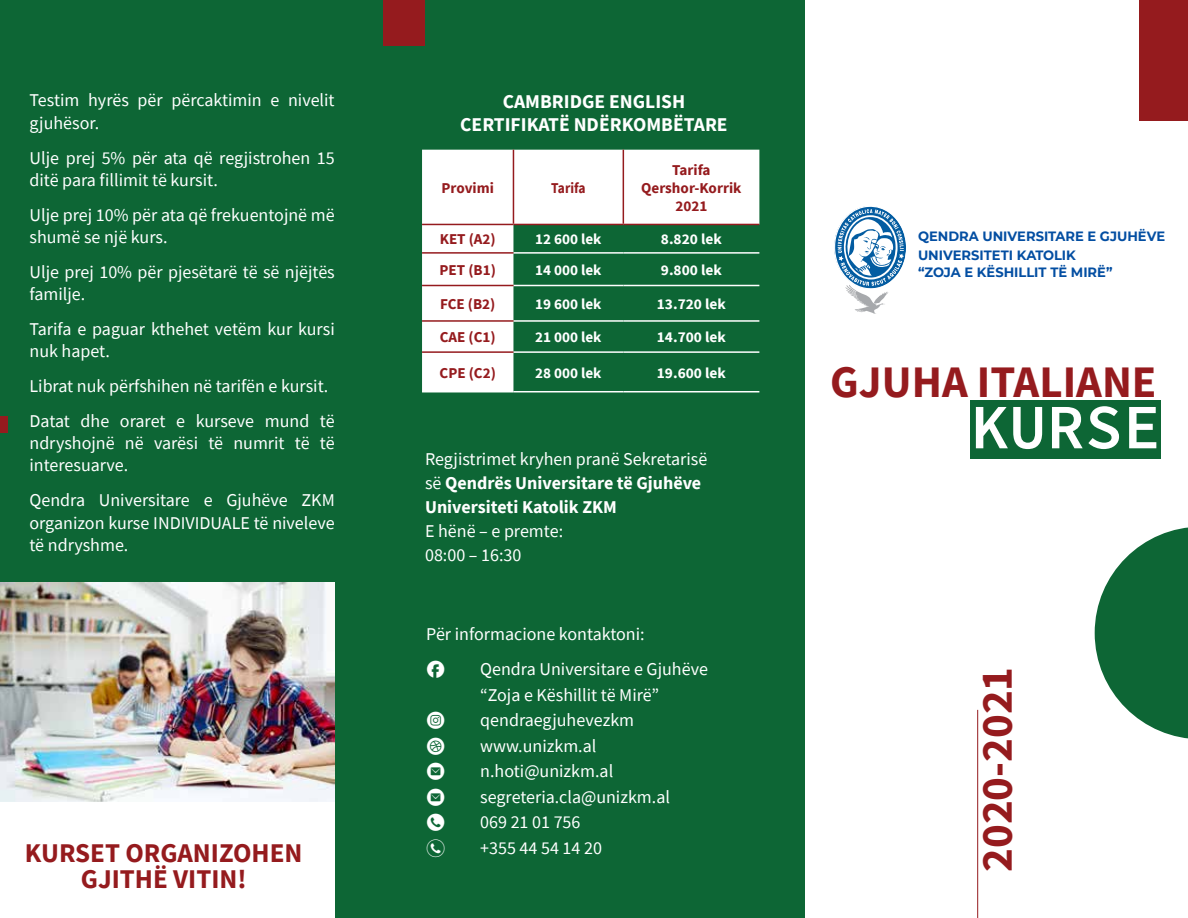
<style>
.page{position:relative;width:1188px;height:918px;background:#fff}
.page>*{position:absolute;margin:0;border:0;box-sizing:border-box;transform-origin:0 0}
.t1{font:63.3px "Source Code Variable";color:#fff}
.t2{font:700 45px "Source Sans Pro";color:#951b1e}
.t3{font:700 27px/26.2px "Source Sans Pro";color:#951b1e;text-align:center}
.t4{font:700 19.5px/23.4px "Source Sans Pro";color:#fff;text-align:center}
.t5{font:18px/22.2px "Source Sans Pro";color:#fff}
.t6{font:700 18px/24px "Source Sans Pro";color:#fff}
.t7{font:17.85px "typeecon";color:#fff}
.t8{font:700 15px "Source Sans Pro";color:#fff}
.t9{font:700 15px/18px "Source Sans Pro";color:#951b1e;text-align:center}
.t10{font:700 15px "Source Sans Pro";color:#951b1e;scale:.9 1}
.t11{font:700 13.5px/19.8px "Montserrat";color:#034ea2}
.s1{font-weight:400}
</style>
<div class="page">
<div style="left:0;top:0;width:804px;height:918px;background:#0d6635"></div>
<div style="left:1139px;top:0;width:49px;height:121px;background:#951b1e"></div>
<div style="left:384px;top:0;width:41px;height:45px;background:#951b1e"></div>
<hr style="left:977px;top:710px;width:1px;height:208px;background:#951b1e">
<svg style="left:1095px;top:527px;width:93px;height:212px"></svg>
<div style="left:0;top:417px;width:8px;height:16px;background:#951b1e"></div>
<img style="left:0;top:583px;width:335px;height:220px">
<svg style="left:834px;top:206px;width:72px;height:108px"></svg>
<div style="left:0;top:803px;width:335px;height:115px;background:#fff"></div>
<div style="left:971px;top:401px;width:190px;height:58px;background:#0d6635"></div>
<svg style="left:422px;top:150px;width:337px;height:241px"></svg>
<hr style="left:513px;top:252px;width:110px;height:2px;background:#fff">
<hr style="left:623px;top:252px;width:136px;height:2px;background:#fff">
<hr style="left:513px;top:285px;width:110px;height:1px;background:#fff">
<hr style="left:623px;top:285px;width:136px;height:1px;background:#fff">
<hr style="left:513px;top:320px;width:110px;height:2px;background:#fff">
<hr style="left:623px;top:320px;width:136px;height:2px;background:#fff">
<hr style="left:513px;top:351px;width:110px;height:2px;background:#fff">
<hr style="left:623px;top:351px;width:136px;height:2px;background:#fff">
<hr style="left:422px;top:391px;width:91px;height:1px;background:#fff">
<hr style="left:513px;top:391px;width:110px;height:1px;background:#fff">
<hr style="left:623px;top:391px;width:136px;height:1px;background:#fff">
<hr style="left:422px;top:252px;width:91px;height:2px;background:#951b1e">
<hr style="left:422px;top:285px;width:91px;height:1px;background:#951b1e">
<hr style="left:422px;top:320px;width:91px;height:2px;background:#951b1e">
<hr style="left:422px;top:351px;width:91px;height:2px;background:#951b1e">
<hr style="left:513px;top:150px;width:1px;height:74px;background:#951b1e">
<hr style="left:623px;top:150px;width:1px;height:74px;background:#951b1e">
<hr style="left:422px;top:224px;width:91px;height:1px;background:#951b1e">
<hr style="left:513px;top:224px;width:110px;height:1px;background:#951b1e">
<hr style="left:623px;top:224px;width:136px;height:1px;background:#951b1e">
<p class="t5" style="left:29px;top:89px;width:307px">Testim hyrës për përcaktimin e nivelit gjuhësor.</p>
<p class="t5" style="left:29px;top:146px;width:307px">Ulje prej 5% për ata që regjistrohen 15 ditë para fillimit të kursit.</p>
<p class="t5" style="left:29px;top:203px;width:307px">Ulje prej 10% për ata që frekuentojnë më shumë se një kurs.</p>
<p class="t5" style="left:29px;top:261px;width:307px">Ulje prej 10% për pjesëtarë të së njëjtës familje.</p>
<p class="t5" style="left:29px;top:318px;width:307px">Tarifa e paguar kthehet vetëm kur kursi nuk hapet.</p>
<p class="t5" style="left:29px;top:369px;width:307px;line-height:35px">Librat nuk përfshihen në tarifën e kursit.<br>Datat dhe oraret e kurseve mund të</p>
<p class="t5" style="left:29px;top:432px;width:307px">ndryshojnë në varësi të numrit të të interesuarve.</p>
<p class="t5" style="left:29px;top:489px;width:307px;text-align:justify">Qendra Universitare e Gjuhëve ZKM organizon kurse INDIVIDUALE të niveleve të ndryshme.</p>
<h3 class="t3" style="left:25px;top:839px;width:279px">KURSET ORGANIZOHEN<br>GJITHË VITIN!</h3>
<p class="t4" style="left:460px;top:89px;width:269px">CAMBRIDGE ENGLISH<br>CERTIFIKATË NDËRKOMBËTARE</p>
<p class="t9" style="left:442px;top:178px;width:54px">Provimi</p>
<p class="t10" style="left:551px;top:178px;width:39px">Tarifa</p>
<p class="t9" style="left:641px;top:160px;width:102px">Tarifa<br>Qershor-Korrik<br>2021</p>
<p class="t9" style="left:440px;top:230px;width:58px">KET (A2)</p>
<p class="t8" style="left:535px;top:229px;width:68px">12 600 lek</p>
<p class="t8" style="left:661px;top:229px;width:62px">8.820 lek</p>
<p class="t9" style="left:440px;top:261px;width:58px">PET (B1)</p>
<p class="t8" style="left:535px;top:260px;width:68px">14 000 lek</p>
<p class="t8" style="left:661px;top:260px;width:62px">9.800 lek</p>
<p class="t9" style="left:440px;top:295px;width:57px">FCE (B2)</p>
<p class="t8" style="left:535px;top:294px;width:68px">19 600 lek</p>
<p class="t8" style="left:657px;top:294px;width:70px">13.720 lek</p>
<p class="t9" style="left:440px;top:328px;width:57px">CAE (C1)</p>
<p class="t8" style="left:535px;top:327px;width:68px">21 000 lek</p>
<p class="t8" style="left:657px;top:327px;width:70px">14.700 lek</p>
<p class="t9" style="left:440px;top:363px;width:58px">CPE (C2)</p>
<p class="t8" style="left:535px;top:362px;width:68px">28 000 lek</p>
<p class="t8" style="left:657px;top:362px;width:70px">19.600 lek</p>
<p class="t6" style="left:425px;top:446px;width:284px"><span class="s1">Regjistrimet kryhen pranë Sekretarisë së</span> Qendrës Universitare të Gjuhëve<br>Universiteti Katolik ZKM</p>
<p class="t5" style="left:425px;top:519px;width:140px;line-height:24px">E hënë – e premte:<br>08:00 – 16:30</p>
<p class="t5" style="left:426px;top:623px;width:220px">Për informacione kontaktoni:</p>
<p class="t7" style="left:426px;top:661px;width:21px">F</p>
<p class="t5" style="left:480px;top:656px;width:229px;line-height:25.5px">Qendra Universitare e Gjuhëve “Zoja e Këshillit të Mirë”</p>
<p class="t7" style="left:426px;top:712px;width:21px">I</p>
<p class="t5" style="left:480px;top:709px;width:155px">qendraegjuhevezkm</p>
<p class="t7" style="left:426px;top:737px;width:21px">D</p>
<p class="t5" style="left:480px;top:735px;width:118px">www.unizkm.al</p>
<p class="t7" style="left:426px;top:763px;width:21px">E</p>
<p class="t5" style="left:480px;top:760px;width:135px">n.hoti@unizkm.al</p>
<p class="t7" style="left:426px;top:788px;width:21px">E</p>
<p class="t5" style="left:480px;top:786px;width:191px">segreteria.cla@unizkm.al</p>
<p class="t7" style="left:426px;top:814px;width:21px">N</p>
<p class="t5" style="left:480px;top:811px;width:102px">069 21 01 756</p>
<p class="t7" style="left:426px;top:839px;width:21px">n</p>
<p class="t5" style="left:480px;top:837px;width:123px">+355 44 54 14 20</p>
<p class="t11" style="left:918px;top:225px;width:249px">QENDRA UNIVERSITARE E GJUHËVE<br>UNIVERSITETI KATOLIK</p>
<p class="t11" style="left:918px;top:261px;width:196px">“ZOJA E KËSHILLIT TË MIRË”</p>
<h2 class="t2" style="left:830px;top:351px;width:328px">GJUHA ITALIANE</h2>
<h1 class="t1" style="left:971px;top:381px;width:191px">KURSE</h1>
<h2 class="t2" style="left:966px;top:872px;width:207px;rotate:-90deg">2020-2021</h2>
</div>
